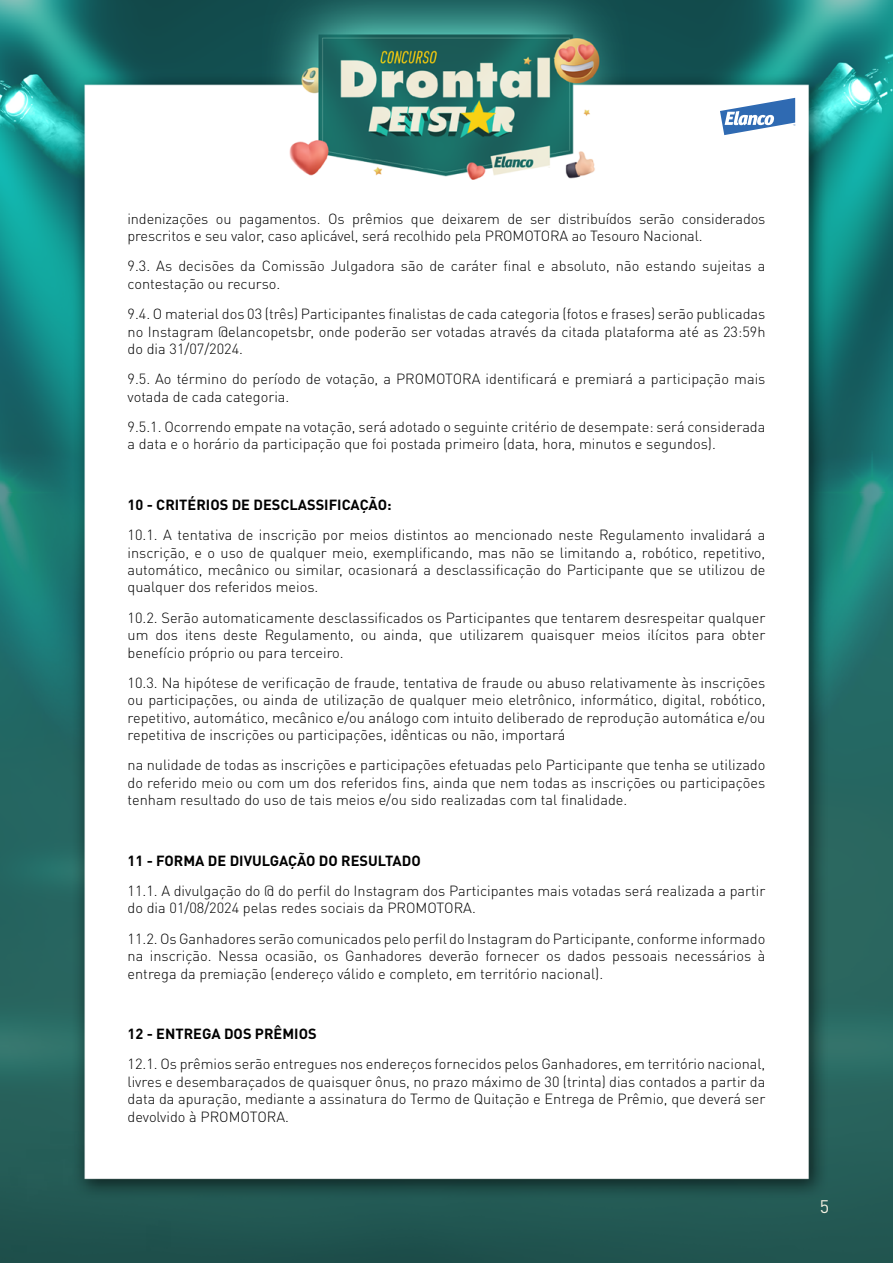
<style>
.page{position:relative;width:893px;height:1263px;background:#fff}
.page>*{position:absolute;margin:0;border:0;box-sizing:border-box;transform-origin:0 0}
.t1{font:18px "DIN Pro";color:#f4f1e2}
.t2{font:300 14.55px/17.4px "DIN Pro";color:#000;text-align:justify}
.t3{font:700 14.55px "DIN Pro";color:#000}
</style>
<div class="page">
<img style="left:0;top:0;width:893px;height:1263px">
<svg style="left:720px;top:98px;width:75px;height:37px"></svg>
<p class="t2" style="left:128px;top:208px;width:639px">indenizações ou pagamentos. Os prêmios que deixarem de ser distribuídos serão considerados prescritos e seu valor, caso aplicável, será recolhido pela PROMOTORA ao Tesouro Nacional.</p>
<p class="t2" style="left:128px;top:256px;width:639px">9.3. As decisões da Comissão Julgadora são de caráter final e absoluto, não estando sujeitas a contestação ou recurso.</p>
<p class="t2" style="left:128px;top:304px;width:639px">9.4. O material dos 03 (três) Participantes finalistas de cada categoria (fotos e frases) serão publicadas no Instagram @elancopetsbr, onde poderão ser votadas através da citada plataforma até as 23:59h do dia 31/07/2024.</p>
<p class="t2" style="left:128px;top:369px;width:639px">9.5. Ao término do período de votação, a PROMOTORA identificará e premiará a participação mais votada de cada categoria.</p>
<p class="t2" style="left:128px;top:417px;width:639px">9.5.1. Ocorrendo empate na votação, será adotado o seguinte critério de desempate: será considerada a data e o horário da participação que foi postada primeiro (data, hora, minutos e segundos).</p>
<p class="t3" style="left:128px;top:492px;width:266px">10 - CRITÉRIOS DE DESCLASSIFICAÇÃO:</p>
<p class="t2" style="left:128px;top:525px;width:639px">10.1. A tentativa de inscrição por meios distintos ao mencionado neste Regulamento invalidará a inscrição, e o uso de qualquer meio, exemplificando, mas não se limitando a, robótico, repetitivo, automático, mecânico ou similar, ocasionará a desclassificação do Participante que se utilizou de qualquer dos referidos meios.</p>
<p class="t2" style="left:128px;top:607px;width:639px">10.2. Serão automaticamente desclassificados os Participantes que tentarem desrespeitar qualquer um dos itens deste Regulamento, ou ainda, que utilizarem quaisquer meios ilícitos para obter benefício próprio ou para terceiro.</p>
<p class="t2" style="left:128px;top:673px;width:639px">10.3. Na hipótese de verificação de fraude, tentativa de fraude ou abuso relativamente às inscrições ou participações, ou ainda de utilização de qualquer meio eletrônico, informático, digital, robótico, repetitivo, automático, mecânico e/ou análogo com intuito deliberado de reprodução automática e/ou repetitiva de inscrições ou participações, idênticas ou não, importará</p>
<p class="t2" style="left:128px;top:755px;width:639px">na nulidade de todas as inscrições e participações efetuadas pelo Participante que tenha se utilizado do referido meio ou com um dos referidos fins, ainda que nem todas as inscrições ou participações tenham resultado do uso de tais meios e/ou sido realizadas com tal finalidade.</p>
<p class="t3" style="left:128px;top:848px;width:295px">11 - FORMA DE DIVULGAÇÃO DO RESULTADO</p>
<p class="t2" style="left:128px;top:881px;width:639px">11.1. A divulgação do @ do perfil do Instagram dos Participantes mais votadas será realizada a partir do dia 01/08/2024 pelas redes sociais da PROMOTORA.</p>
<p class="t2" style="left:128px;top:928px;width:639px">11.2. Os Ganhadores serão comunicados pelo perfil do Instagram do Participante, conforme informado na inscrição. Nessa ocasião, os Ganhadores deverão fornecer os dados pessoais necessários à entrega da premiação (endereço válido e completo, em território nacional).</p>
<p class="t3" style="left:128px;top:1022px;width:191px">12 - ENTREGA DOS PRÊMIOS</p>
<p class="t2" style="left:128px;top:1054px;width:639px">12.1. Os prêmios serão entregues nos endereços fornecidos pelos Ganhadores, em território nacional, livres e desembaraçados de quaisquer ônus, no prazo máximo de 30 (trinta) dias contados a partir da data da apuração, mediante a assinatura do Termo de Quitação e Entrega de Prêmio, que deverá ser devolvido à PROMOTORA.</p>
<p class="t1" style="left:820px;top:1192px;width:11px">5</p>
</div>
